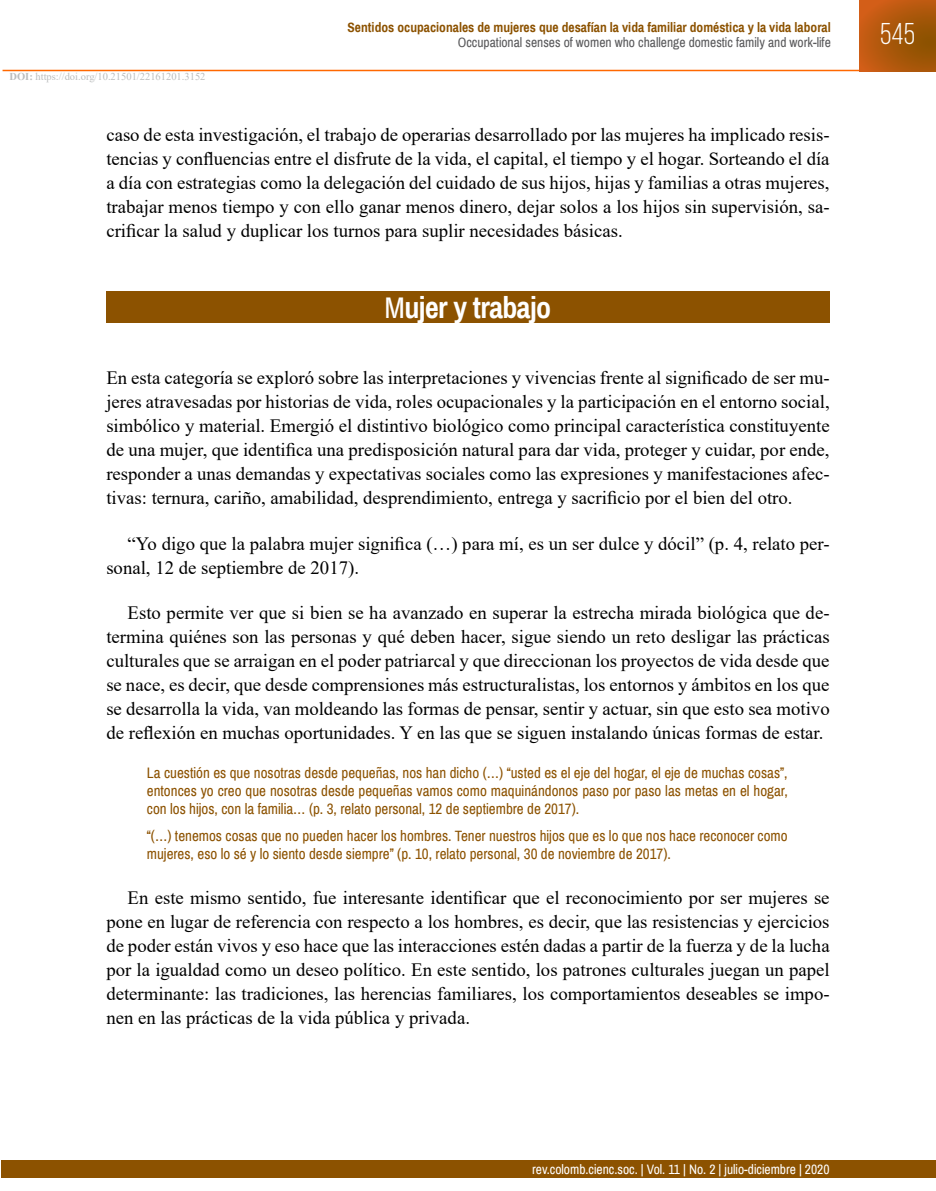
<style>
.page{position:relative;width:936px;height:1191px;background:#fff}
.page>*{position:absolute;margin:0;border:0;box-sizing:border-box;transform-origin:0 0}
.t1{font:700 30px "Archivo Narrow";letter-spacing:-.02em;color:#fff}
.t2{font:30px "Bebas Neue";color:#fff}
.t3{font:18.75px/24px "Times New Roman";color:#000;text-align:justify}
.t4{font:15px/18px "Archivo Narrow";color:#8c5200;text-align:justify}
.t5{font:700 13.5px "Archivo Narrow";color:#8c5200}
.t6{font:13.5px "Archivo Narrow";color:#58585a}
.t7{font:13.5px "Archivo Narrow";color:#fff}
.t8{font:10.5px "Times New Roman";color:#bbbdbe}
.s1{font-weight:700}
.s2{font-weight:400}
</style>
<div class="page">
<div style="left:2px;top:1160px;width:933px;height:18px;background:#8c5200"></div>
<hr style="left:3px;top:70px;width:856px;height:1px;background:#ff6800">
<svg style="left:859px;top:0;width:76px;height:71px;background:#b0580c"></svg>
<div style="left:106px;top:292px;width:723px;height:31px;background:#8c5200"></div>
<p class="t8" style="left:10px;top:69px;width:197px"><span class="s1">DOI:</span> https://doi.org/10.21501/22161201.3152</p>
<p class="t5" style="left:347px;top:19px;width:485px">Sentidos ocupacionales de mujeres que desafían la vida familiar doméstica y la vida laboral</p>
<p class="t6" style="left:457px;top:34px;width:374px">Occupational senses of women who challenge domestic family and work-life</p>
<p class="t3" style="left:106px;top:122px;width:724px">caso de esta investigación, el trabajo de operarias desarrollado por las mujeres ha implicado resis&shy;tencias y confluencias entre el disfrute de la vida, el capital, el tiempo y el hogar. Sorteando el día a día con estrategias como la delegación del cuidado de sus hijos, hijas y familias a otras mujeres, trabajar menos tiempo y con ello ganar menos dinero, dejar solos a los hijos sin supervisión, sa&shy;crificar la salud y duplicar los turnos para suplir necesidades básicas.</p>
<h1 class="t1" style="left:384px;top:289px;width:168px"><span class="s2">M</span>ujer y trabajo</h1>
<p class="t3" style="left:106px;top:365px;width:724px">En esta categoría se exploró sobre las interpretaciones y vivencias frente al significado de ser mu&shy;jeres atravesadas por historias de vida, roles ocupacionales y la participación en el entorno social, simbólico y material. Emergió el distintivo biológico como principal característica constituyente de una mujer, que identifica una predisposición natural para dar vida, proteger y cuidar, por ende, responder a unas demandas y expectativas sociales como las expresiones y manifestaciones afec&shy;tivas: ternura, cariño, amabilidad, desprendimiento, entrega y sacrificio por el bien del otro.</p>
<p class="t3" style="left:106px;top:530px;width:724px;text-indent:21px">“Yo digo que la palabra mujer significa (…) para mí, es un ser dulce y dócil” (p. 4, relato per&shy;sonal, 12 de septiembre de 2017).</p>
<p class="t3" style="left:106px;top:600px;width:724px;text-indent:21px">Esto permite ver que si bien se ha avanzado en superar la estrecha mirada biológica que de&shy;termina quiénes son las personas y qué deben hacer, sigue siendo un reto desligar las prácticas culturales que se arraigan en el poder patriarcal y que direccionan los proyectos de vida desde que se nace, es decir, que desde comprensiones más estructuralistas, los entornos y ámbitos en los que se desarrolla la vida, van moldeando las formas de pensar, sentir y actuar, sin que esto sea motivo de reflexión en muchas oportunidades. Y en las que se siguen instalando únicas formas de estar.</p>
<p class="t4" style="left:147px;top:764px;width:642px">La cuestión es que nosotras desde pequeñas, nos han dicho (…) “usted es el eje del hogar, el eje de muchas cosas”, entonces yo creo que nosotras desde pequeñas vamos como maquinándonos paso por paso las metas en el hogar, con los hijos, con la familia… (p. 3, relato personal, 12 de septiembre de 2017).</p>
<p class="t4" style="left:147px;top:826px;width:642px">“(…) tenemos cosas que no pueden hacer los hombres. Tener nuestros hijos que es lo que nos hace reconocer como mujeres, eso lo sé y lo siento desde siempre” (p. 10, relato personal, 30 de noviembre de 2017).</p>
<p class="t3" style="left:106px;top:885px;width:724px;text-indent:21px">En este mismo sentido, fue interesante identificar que el reconocimiento por ser mujeres se pone en lugar de referencia con respecto a los hombres, es decir, que las resistencias y ejercicios de poder están vivos y eso hace que las interacciones estén dadas a partir de la fuerza y de la lucha por la igualdad como un deseo político. En este sentido, los patrones culturales juegan un papel determinante: las tradiciones, las herencias familiares, los comportamientos deseables se impo&shy;nen en las prácticas de la vida pública y privada.</p>
<h1 class="t2" style="left:880px;top:18px;width:36px">545</h1>
<p class="t7" style="left:532px;top:1160px;width:299px">rev.colomb.cienc.soc. | Vol. 11 | No. 2 | julio-diciembre | 2020</p>
</div>
